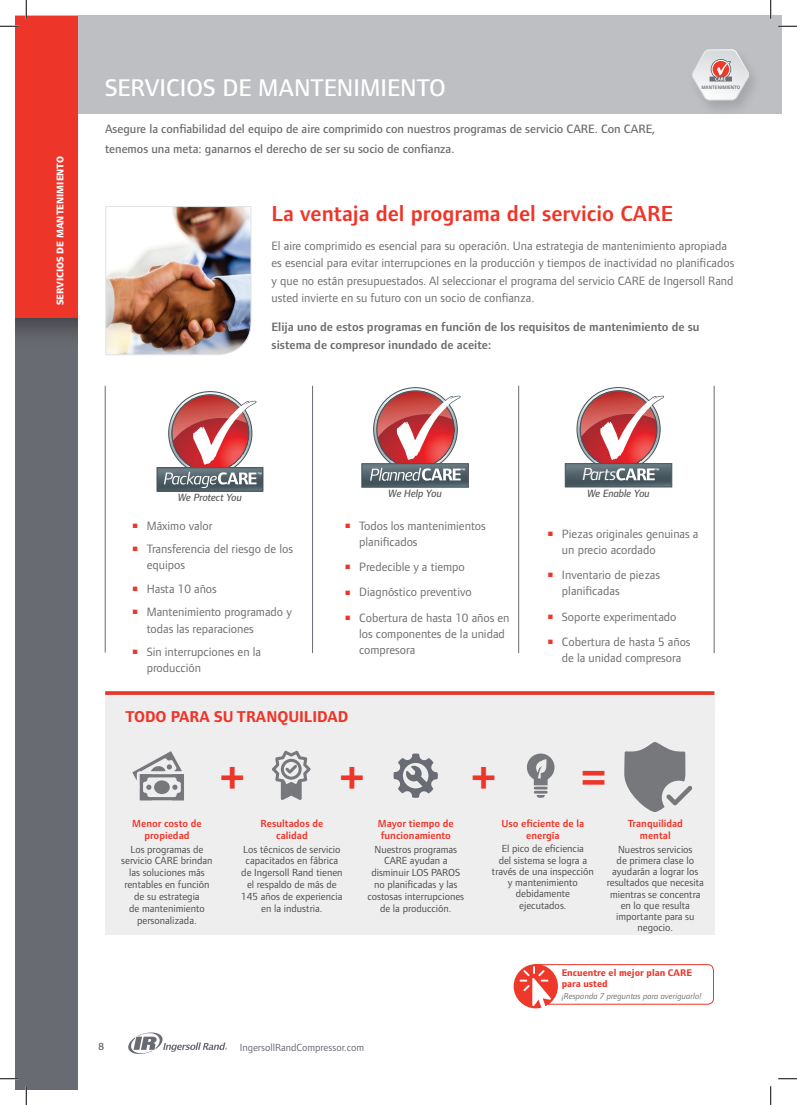
<style>
.page{position:relative;width:797px;height:1105px;background:#fff}
.page>*{position:absolute;margin:0;border:0;box-sizing:border-box;transform-origin:0 0}
.t1{font:700 45.38px "Foundry Form Sans";color:#ee3529}
.Overline_k_o_IR{font:500 25px "Foundry Form Sans";color:#fff}
.Secondary_Red_heads{font:600 22.5px "Foundry Form Sans";color:#ee3529}
.t2{font:italic 18px "Foundry Form Sans";letter-spacing:-.035em;color:#fff}
.Large_Headers{font:700 16.25px "Foundry Form Sans";color:#ee3529}
.Body_text__IR{font:12.5px/16.2px "Foundry Form Sans";color:#6c6d70}
.Page_Top_Blurb_IR{font:500 12.5px/20px "Foundry Form Sans";color:#6c6d70}
.Body_text__IR-2{font:600 12.5px/17.5px "Foundry Form Sans";color:#6c6d70}
.t3{font:italic 10.75px "Foundry Form Sans Med";color:#5a5a5a}
.t4{font:10.62px/11.9px "Foundry Form Sans";color:#4b4c4d;text-align:center}
.t5{font:600 10.62px/11.9px "Foundry Form Sans";color:#ee3529;text-align:center}
.t6{font:10.62px "Foundry Form Sans";color:#696b73}
.t7{font:600 10.62px "Foundry Form Sans";color:#696b73}
.Captions{font:700 10px/11.2px "Foundry Form Sans";color:#ee3529}
.Vertical_Page_tabs_I{font:800 10px "Foundry Form Sans";color:#fff}
.Captions-2{font:italic 8.75px "Foundry Form Sans";color:#6c6d70}
.t8{font:700 5.25px "Foundry Form Sans";color:#fff}
.t9{font:600 5px "Foundry Form Sans";color:#6a6c73}
.s1{color:#ee3529}
.s2{color:#636366}
</style>
<div class="page">
<div style="left:77px;top:16px;width:704px;height:97px;background:#bebfc3"></div>
<svg style="left:128px;top:1032px;width:99px;height:22px"></svg>
<img style="left:16px;top:16px;width:61px;height:1073px">
<img style="left:684px;top:49px;width:79px;height:65px">
<svg style="left:691px;top:49px;width:59px;height:52px"></svg>
<img style="left:105px;top:206px;width:147px;height:149px">
<hr style="left:105px;top:386px;width:1px;height:266px;background:#696b73">
<hr style="left:312px;top:386px;width:1px;height:267px;background:#696b73">
<hr style="left:518px;top:386px;width:1px;height:267px;background:#696b73">
<hr style="left:714px;top:386px;width:1px;height:267px;background:#696b73">
<svg style="left:159px;top:469px;width:102px;height:20px"></svg>
<div style="left:157px;top:467px;width:106px;height:24px;border:1px solid #45535a"></div>
<svg style="left:164px;top:398px;width:93px;height:90px"></svg>
<svg style="left:565px;top:395px;width:106px;height:92px"></svg>
<svg style="left:362px;top:395px;width:106px;height:92px"></svg>
<div style="left:529px;top:964px;width:185px;height:41px;border:1px solid #ee3529;border-radius:6px"></div>
<div style="left:513px;top:964px;width:45px;height:44px;background:#ee3829;border-radius:50%"></div>
<svg style="left:519px;top:966px;width:32px;height:42px"></svg>
<svg style="left:105px;top:691px;width:609px;height:3px;fill:#ee3529"></svg>
<div style="left:105px;top:694px;width:609px;height:241px;background:#eeeeef"></div>
<svg style="left:132px;top:751px;width:52px;height:49px"></svg>
<svg style="left:272px;top:751px;width:38px;height:49px"></svg>
<svg style="left:393px;top:753px;width:45px;height:45px"></svg>
<svg style="left:527px;top:753px;width:27px;height:45px"></svg>
<svg style="left:624px;top:742px;width:68px;height:70px"></svg>
<svg style="left:0;top:25px;width:19px;height:2px"></svg>
<svg style="left:778px;top:25px;width:19px;height:2px"></svg>
<svg style="left:0;top:1078px;width:19px;height:1px"></svg>
<svg style="left:778px;top:1078px;width:19px;height:1px"></svg>
<svg style="left:25px;top:0;width:2px;height:19px"></svg>
<svg style="left:25px;top:1086px;width:2px;height:19px"></svg>
<svg style="left:770px;top:0;width:1px;height:19px"></svg>
<svg style="left:770px;top:1086px;width:1px;height:19px"></svg>
<p class="Vertical_Page_tabs_I" style="left:55px;top:305px;width:151px;rotate:-90deg">SERVICIOS DE MANTENIMIENTO</p>
<p class="Overline_k_o_IR" style="left:105px;top:73px;width:342px">SERVICIOS DE MANTENIMIENTO</p>
<p class="Page_Top_Blurb_IR" style="left:105px;top:119px;width:551px">Asegure la confiabilidad del equipo de aire comprimido con nuestros programas de servicio CARE. Con CARE, tenemos una meta: ganarnos el derecho de ser su socio de confianza.</p>
<p class="t9" style="left:701px;top:85px;width:40px">MANTENIMIENTO</p>
<p class="Secondary_Red_heads" style="left:271px;top:200px;width:403px">La ventaja del programa del servicio CARE</p>
<p class="Body_text__IR" style="left:271px;top:237px;width:464px;line-height:17.5px">El aire comprimido es esencial para su operación. Una estrategia de mantenimiento apropiada es esencial para evitar interrupciones en la producción y tiempos de inactividad no planificados y que no están presupuestados. Al seleccionar el programa del servicio CARE de Ingersoll Rand usted invierte en su futuro con un socio de confianza.</p>
<p class="Body_text__IR-2" style="left:271px;top:319px;width:429px">Elija uno de estos programas en función de los requisitos de mantenimiento de su sistema de compresor inundado de aceite:</p>
<p class="t8" style="left:461px;top:467px;width:6px">™</p>
<p class="t8" style="left:258px;top:471px;width:6px">™</p>
<p class="t3" style="left:178px;top:492px;width:65px;rotate:-1deg">We Protect You</p>
<p class="t3" style="left:388px;top:488px;width:55px;rotate:-1deg">We Help You</p>
<p class="Body_text__IR" style="left:133px;top:517px;width:81px"><span class="s1">■</span> Máximo valor</p>
<p class="Body_text__IR" style="left:147px;top:541px;width:148px;text-indent:-14px"><span class="s1">■</span> Transferencia del riesgo de los equipos</p>
<p class="Body_text__IR" style="left:133px;top:580px;width:85px"><span class="s1">■</span> Hasta 10 años</p>
<p class="Body_text__IR" style="left:147px;top:604px;width:147px;text-indent:-14px"><span class="s1">■</span> Mantenimiento programado y todas las reparaciones</p>
<p class="Body_text__IR" style="left:147px;top:644px;width:116px;text-indent:-14px"><span class="s1">■</span> Sin interrupciones en la producción</p>
<p class="Body_text__IR" style="left:359px;top:517px;width:128px;text-indent:-14px"><span class="s1">■</span> Todos los mantenimientos planificados</p>
<p class="Body_text__IR" style="left:345px;top:559px;width:121px"><span class="s1">■</span> Predecible y a tiempo</p>
<p class="Body_text__IR" style="left:345px;top:584px;width:128px"><span class="s1">■</span> Diagnóstico preventivo</p>
<p class="Body_text__IR" style="left:359px;top:609px;width:152px;text-indent:-14px"><span class="s1">■</span> Cobertura de hasta 10 años en los componentes de la unidad compresora</p>
<p class="Large_Headers" style="left:126px;top:707px;width:224px">TODO PARA SU TRANQUILIDAD</p>
<p class="t2" style="left:582px;top:464px;width:36px">Parts</p>
<p class="t8" style="left:655px;top:467px;width:6px">™</p>
<p class="t3" style="left:587px;top:488px;width:64px;rotate:-1deg">We Enable You</p>
<p class="Body_text__IR" style="left:562px;top:525px;width:138px;text-indent:-14px"><span class="s1">■</span> Piezas originales genuinas a un precio acordado</p>
<p class="Body_text__IR" style="left:562px;top:567px;width:100px;text-indent:-14px"><span class="s1">■</span> Inventario de piezas planificadas</p>
<p class="Body_text__IR" style="left:548px;top:608px;width:130px"><span class="s1">■</span> Soporte experimentado</p>
<p class="Body_text__IR" style="left:548px;top:633px;width:144px;text-align:center"><span class="s1">■</span> Cobertura de hasta 5 años de la unidad compresora</p>
<p class="t1" style="left:218px;top:750px;width:29px">+</p>
<p class="t1" style="left:338px;top:750px;width:29px">+</p>
<p class="t1" style="left:470px;top:750px;width:29px">+</p>
<p class="t1" style="left:579px;top:750px;width:29px">=</p>
<p class="t5" style="left:132px;top:818px;width:71px">Menor costo de propiedad</p>
<p class="t4" style="left:121px;top:843px;width:93px">Los programas de servicio CARE brindan las soluciones más rentables en función de su estrategia<br>de mantenimiento personalizada.</p>
<p class="t5" style="left:260px;top:818px;width:64px">Resultados de calidad</p>
<p class="t4" style="left:241px;top:843px;width:103px">Los técnicos de servicio capacitados en fábrica de Ingersoll Rand tienen el respaldo de más de<br>145 años de experiencia en la industria.</p>
<p class="t5" style="left:378px;top:818px;width:78px;text-align:left">Mayor tiempo de funcionamiento</p>
<p class="t4" style="left:367px;top:843px;width:98px">Nuestros programas<br>CARE ayudan a disminuir LOS PAROS no planificadas y las costosas interrupciones de la producción<span class="s2">.</span></p>
<p class="t5" style="left:501px;top:818px;width:84px">Uso eficiente de la energía</p>
<p class="t4" style="left:492px;top:843px;width:103px;line-height:11.2px">El pico de eficiencia<br>del sistema se logra a través de una inspección y mantenimiento debidamente ejecutados.</p>
<p class="t5" style="left:627px;top:818px;width:57px">Tranquilidad mental</p>
<p class="t4" style="left:606px;top:843px;width:99px;line-height:11.2px">Nuestros servicios<br>de primera clase lo ayudarán a lograr los resultados que necesita mientras se concentra en lo que resulta importante para su negocio.</p>
<p class="Captions" style="left:561px;top:967px;width:132px">Encuentre el mejor plan CARE para usted</p>
<p class="Captions-2" style="left:561px;top:991px;width:141px">¡Responda 7 preguntas para averiguarlo!</p>
<p class="t7" style="left:98px;top:1041px;width:8px">8</p>
<p class="t6" style="left:240px;top:1041px;width:126px">IngersollRandCompressor.com</p>
</div>
